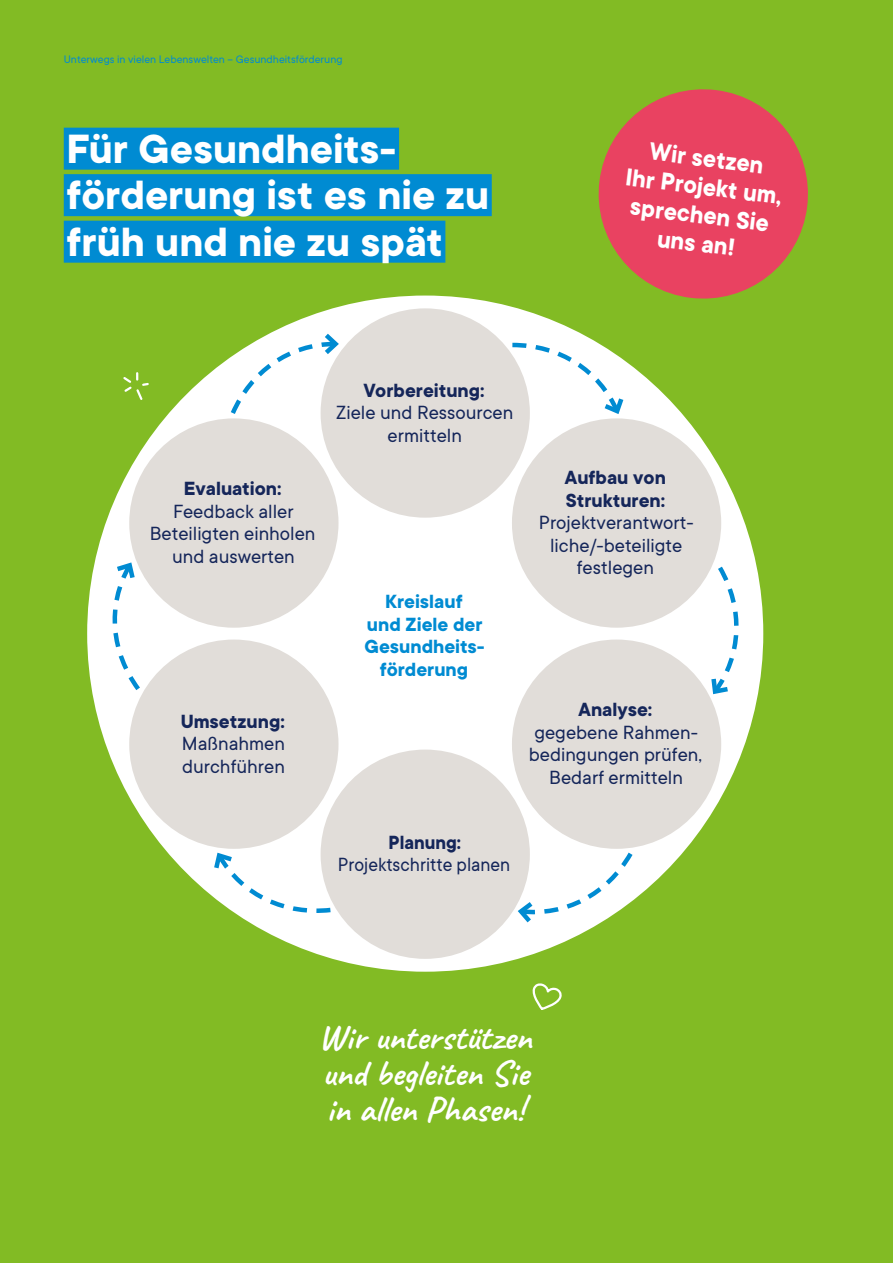
<style>
.page{position:relative;width:893px;height:1263px;background:#82bb24}
.page>*{position:absolute;margin:0;border:0;box-sizing:border-box;transform-origin:0 0}
.t1{font:700 45px/46.5px "TT Commons";color:#fff}
.t2{font:700 36px/36px "Caveat";color:#fff;text-align:justify}
.t3{font:700 27px/28.5px "TT Commons";color:#fff;text-align:center;scale:.95 1}
.t4{font:21px/22.5px "TT Commons";color:#15265a;text-align:center}
.t5{font:700 21px/22.5px "TT Commons";color:#15265a}
.t6{font:700 21px/22.5px "TT Commons";color:#008bd2;text-align:center}
.t7{font:21px "TT Commons";color:#15265a;scale:.95 1}
.t8{font:700 21px "TT Commons";color:#15265a;scale:.95 1}
.t9{font:12px "TT Commons";color:#008bd2}
</style>
<div class="page">
<div style="left:64px;top:128px;width:335px;height:42px;background:#008bd2"></div>
<div style="left:64px;top:174px;width:428px;height:42px;background:#008bd2"></div>
<div style="left:64px;top:221px;width:381px;height:42px;background:#008bd2"></div>
<div style="left:87px;top:296px;width:676px;height:676px;background:#fff;border-radius:50%"></div>
<div style="left:321px;top:308px;width:209px;height:210px;background:#e1ddd9;border-radius:50%"></div>
<div style="left:512px;top:418px;width:209px;height:210px;background:#e1ddd9;border-radius:50%"></div>
<div style="left:512px;top:639px;width:209px;height:210px;background:#e1ddd9;border-radius:50%"></div>
<div style="left:321px;top:749px;width:209px;height:210px;background:#e1ddd9;border-radius:50%"></div>
<div style="left:129px;top:418px;width:209px;height:210px;background:#e1ddd9;border-radius:50%"></div>
<div style="left:129px;top:639px;width:209px;height:210px;background:#e1ddd9;border-radius:50%"></div>
<svg style="left:532px;top:983px;width:30px;height:27px"></svg>
<svg style="left:123px;top:373px;width:26px;height:27px"></svg>
<svg style="left:508px;top:340px;width:119px;height:74px"></svg>
<svg style="left:709px;top:562px;width:30px;height:135px"></svg>
<svg style="left:515px;top:847px;width:122px;height:80px"></svg>
<svg style="left:227px;top:329px;width:115px;height:90px"></svg>
<svg style="left:112px;top:561px;width:32px;height:134px"></svg>
<svg style="left:211px;top:849px;width:124px;height:66px"></svg>
<svg style="left:598px;top:89px;width:210px;height:210px;fill:#e94261"></svg>
<p class="t9" style="left:64px;top:52px;width:280px">Unterwegs in vielen Lebenswelten – Gesundheitsförderung</p>
<h1 class="t1" style="left:66px;top:124px;width:424px">Für Gesundheits&shy;förderung ist es nie zu früh und nie zu spät</h1>
<p class="t3" style="left:631px;top:134px;width:167px;rotate:7deg">Wir setzen<br>Ihr Projekt um, sprechen Sie uns an!</p>
<p class="t5" style="left:184px;top:477px;width:99px">Evaluation:</p>
<p class="t4" style="left:150px;top:499px;width:167px">Feedback aller<br>Beteiligten einholen und auswerten</p>
<p class="t5" style="left:181px;top:709px;width:106px">Umsetzung:</p>
<p class="t4" style="left:182px;top:732px;width:105px;text-align:left">Maßnahmen durchführen</p>
<p class="t5" style="left:364px;top:378px;width:123px">Vorbereitung:</p>
<p class="t4" style="left:336px;top:401px;width:179px">Ziele und Ressourcen ermitteln</p>
<p class="t6" style="left:364px;top:590px;width:122px">Kreislauf<br>und Ziele der<br>Gesundheits&shy;förderung</p>
<p class="t5" style="left:565px;top:466px;width:103px">Aufbau von<br>Strukturen:</p>
<p class="t4" style="left:539px;top:511px;width:156px">Projektverantwort&shy;liche/-beteiligte festlegen</p>
<p class="t5" style="left:579px;top:698px;width:75px">Analyse:</p>
<p class="t4" style="left:529px;top:720px;width:175px">gegebene Rahmen&shy;bedingungen prüfen,<br>Bedarf ermitteln</p>
<p class="t8" style="left:389px;top:828px;width:78px">Planung:</p>
<p class="t7" style="left:338px;top:852px;width:183px">Projektschritte planen</p>
<h2 class="t2" style="left:319px;top:1019px;width:215px">Wir unterstützen und begleiten Sie in allen Phasen!</h2>
</div>
